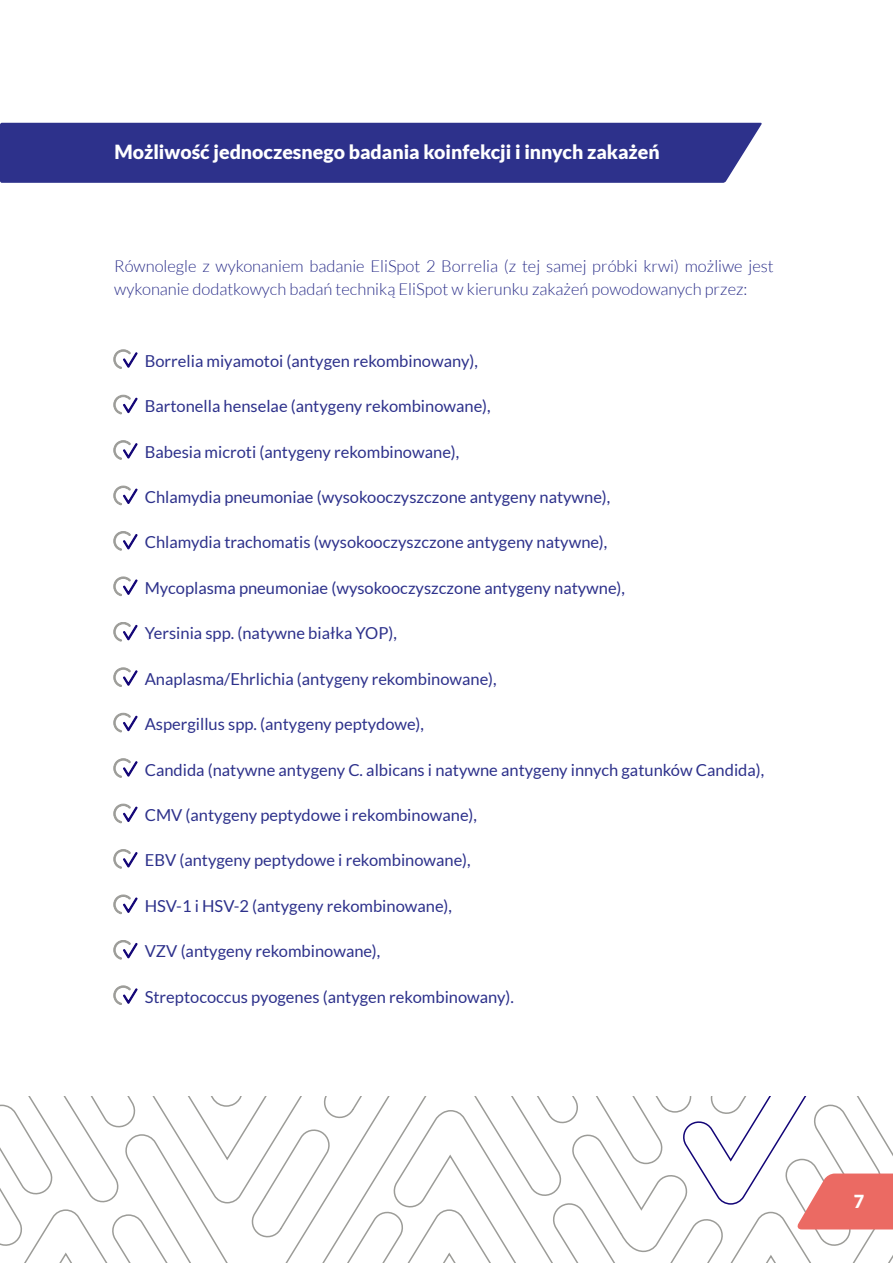
<style>
.page{position:relative;width:893px;height:1263px;background:#fff}
.page>*{position:absolute;margin:0;border:0;box-sizing:border-box;transform-origin:0 0}
.t1{font:900 19.5px "Lato";color:#fff}
.t2{font:900 18px "Lato";color:#fff}
.t3{font:16.5px "Lato";color:#2d318b}
.t4{font:300 16.5px/22.5px "Lato";color:#2d318b}
</style>
<div class="page">
<div style="left:0;top:123px;width:762px;height:60px;background:#2d318b"></div>
<svg style="left:0;top:1096px;width:893px;height:167px"></svg>
<svg style="left:113px;top:349px;width:25px;height:20px"></svg>
<svg style="left:113px;top:395px;width:25px;height:19px"></svg>
<svg style="left:113px;top:440px;width:25px;height:20px"></svg>
<svg style="left:113px;top:486px;width:25px;height:19px"></svg>
<svg style="left:113px;top:531px;width:25px;height:20px"></svg>
<svg style="left:113px;top:577px;width:25px;height:19px"></svg>
<svg style="left:113px;top:622px;width:25px;height:19px"></svg>
<svg style="left:113px;top:667px;width:25px;height:20px"></svg>
<svg style="left:113px;top:713px;width:25px;height:19px"></svg>
<svg style="left:113px;top:758px;width:25px;height:20px"></svg>
<svg style="left:113px;top:804px;width:25px;height:19px"></svg>
<svg style="left:113px;top:849px;width:25px;height:20px"></svg>
<svg style="left:113px;top:895px;width:25px;height:19px"></svg>
<svg style="left:113px;top:940px;width:25px;height:19px"></svg>
<svg style="left:113px;top:985px;width:25px;height:20px"></svg>
<p class="t1" style="left:114px;top:141px;width:547px">Możliwość jednoczesnego badania koinfekcji i innych zakażeń</p>
<p class="t4" style="left:114px;top:255px;width:661px">Równolegle z wykonaniem badanie EliSpot 2 Borrelia (z tej samej próbki krwi) możliwe jest wykonanie dodatkowych badań techniką EliSpot w kierunku zakażeń powodowanych przez:</p>
<p class="t3" style="left:145px;top:351px;width:335px">Borrelia miyamotoi (antygen rekombinowany),</p>
<p class="t3" style="left:145px;top:397px;width:347px">Bartonella henselae (antygeny rekombinowane),</p>
<p class="t3" style="left:145px;top:442px;width:316px">Babesia microti (antygeny rekombinowane),</p>
<p class="t3" style="left:145px;top:488px;width:467px">Chlamydia pneumoniae (wysokooczyszczone antygeny natywne),</p>
<p class="t3" style="left:145px;top:533px;width:464px">Chlamydia trachomatis (wysokooczyszczone antygeny natywne),</p>
<p class="t3" style="left:145px;top:579px;width:482px">Mycoplasma pneumoniae (wysokooczyszczone antygeny natywne),</p>
<p class="t3" style="left:145px;top:624px;width:254px">Yersinia spp. (natywne białka YOP),</p>
<p class="t3" style="left:145px;top:669px;width:353px">Anaplasma/Ehrlichia (antygeny rekombinowane),</p>
<p class="t3" style="left:145px;top:715px;width:281px">Aspergillus spp. (antygeny peptydowe),</p>
<p class="t3" style="left:145px;top:760px;width:621px">Candida (natywne antygeny C. albicans i natywne antygeny innych gatunków Candida),</p>
<p class="t3" style="left:145px;top:806px;width:334px">CMV (antygeny peptydowe i rekombinowane),</p>
<p class="t3" style="left:145px;top:851px;width:327px">EBV (antygeny peptydowe i rekombinowane),</p>
<p class="t3" style="left:145px;top:897px;width:309px">HSV-1 i HSV-2 (antygeny rekombinowane),</p>
<p class="t3" style="left:145px;top:942px;width:237px">VZV (antygeny rekombinowane),</p>
<p class="t3" style="left:145px;top:987px;width:371px">Streptococcus pyogenes (antygen rekombinowany).</p>
<p class="t2" style="left:854px;top:1191px;width:12px">7</p>
</div>
